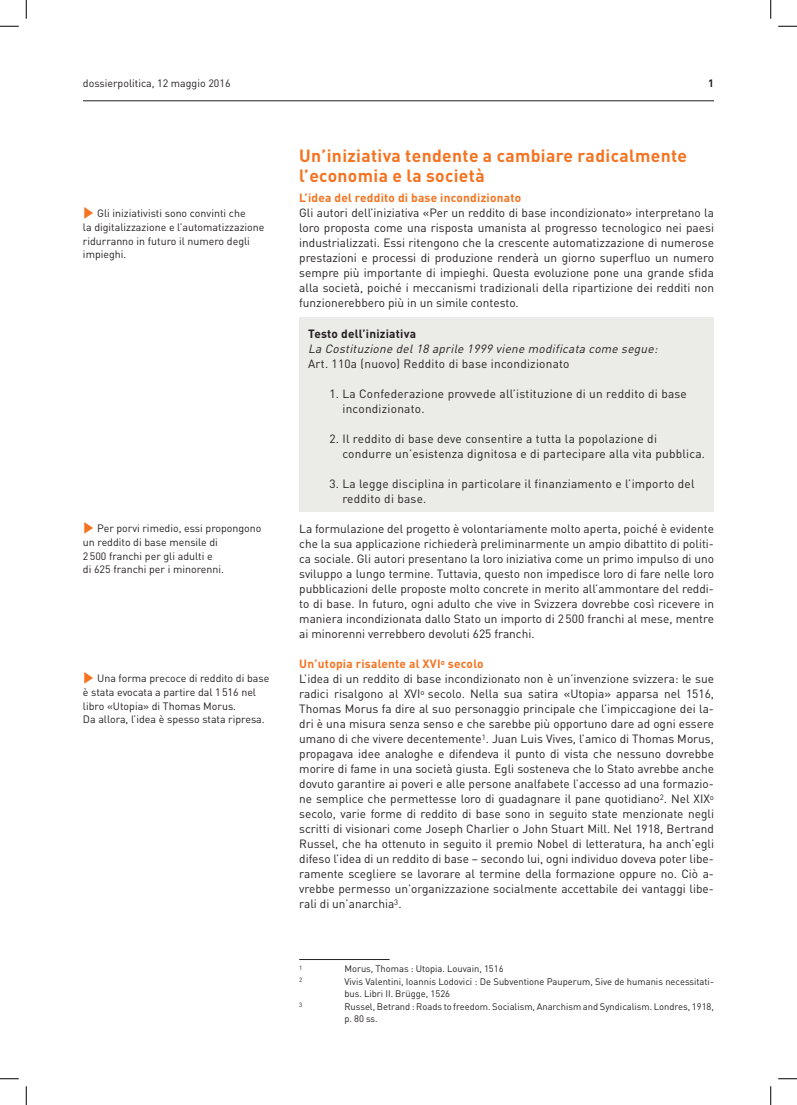
<style>
.page{position:relative;width:797px;height:1105px;background:#fff}
.page>*{position:absolute;margin:0;border:0;box-sizing:border-box;transform-origin:0 0}
.t1{font:700 17.5px/20px "DIN";letter-spacing:.02em;color:#f47321}
.t2{font:11.88px/15px "DIN";color:#231f20;text-align:justify}
.t3{font:11.88px/15px "DIN";letter-spacing:.02em;color:#231f20}
.t4{font:italic 11.88px "DIN";color:#231f20}
.t5{font:700 11.88px "DIN";letter-spacing:.02em;color:#f47321}
.t6{font:700 11.88px "DIN";letter-spacing:.02em;color:#231f20}
.t7{font:10.62px/13.8px "DIN";color:#231f20}
.t8{font:700 10.62px "DIN";color:#231f20}
.t9{font:9.38px/12.5px "DIN";color:#231f20}
.t10{font:6.12px "DIN";color:#231f20}
.s1{color:#f47321}
.s2{font-weight:700;color:#f47321}
</style>
<div class="page">
<hr style="left:83px;top:101px;width:631px;height:1px;background:#231f20">
<hr style="left:299px;top:959px;width:90px;height:1px;background:#231f20">
<div style="left:299px;top:318px;width:415px;height:194px;background:#ebebe8"></div>
<svg style="left:0;top:25px;width:19px;height:2px"></svg>
<svg style="left:778px;top:25px;width:19px;height:2px"></svg>
<svg style="left:0;top:1078px;width:19px;height:1px"></svg>
<svg style="left:778px;top:1078px;width:19px;height:1px"></svg>
<svg style="left:25px;top:0;width:2px;height:19px"></svg>
<svg style="left:25px;top:1086px;width:2px;height:19px"></svg>
<svg style="left:770px;top:0;width:1px;height:19px"></svg>
<svg style="left:770px;top:1086px;width:1px;height:19px"></svg>
<p class="t7" style="left:83px;top:76px;width:149px">dossierpolitica, 12 maggio 2016</p>
<p class="t8" style="left:708px;top:76px;width:7px">1</p>
<p class="t7" style="left:83px;top:206px;width:183px"><span class="s1">✓</span> Gli iniziativisti sono convinti che<br>la digitalizzazione e l’automatizzazione ridurranno in futuro il numero degli impieghi.</p>
<p class="t7" style="left:83px;top:521px;width:180px"><span class="s1">✓</span> Per porvi rimedio, essi propongono un reddito di base mensile di<br>2500 franchi per gli adulti e<br>di 625 franchi per i minorenni.</p>
<p class="t7" style="left:83px;top:671px;width:188px"><span class="s1">✓</span> Una forma precoce di reddito di base è stata evocata a partire dal 1516 nel libro «Utopia» di Thomas Morus.<br>Da allora, l’idea è spesso stata ripresa.</p>
<h1 class="t1" style="left:299px;top:145px;width:389px">Un’iniziativa tendente a cambiare radicalmente l’economia e la società</h1>
<p class="t5" style="left:299px;top:190px;width:223px">L’idea del reddito di base incondizionato</p>
<p class="t2" style="left:299px;top:205px;width:416px">Gli autori dell’iniziativa «Per un reddito di base incondizionato» interpretano la loro proposta come una risposta umanista al progresso tecnologico nei paesi industrializzati. Essi ritengono che la crescente automatizzazione di numerose prestazioni e processi di produzione renderà un giorno superfluo un numero sempre più importante di impieghi. Questa evoluzione pone una grande sfida alla società, poiché i meccanismi tradizionali della ripartizione dei redditi non funzionerebbero più in un simile contesto.</p>
<p class="t6" style="left:308px;top:325px;width:109px">Testo dell’iniziativa</p>
<p class="t4" style="left:308px;top:341px;width:354px">La Costituzione del18 aprile 1999 viene modificata come segue:</p>
<p class="t3" style="left:308px;top:355px;width:263px">Art. 110a (nuovo) Reddito di base incondizionato</p>
<p class="t3" style="left:342px;top:385px;width:346px;text-indent:-13px">1. La Confederazione provvede all’istituzione di un reddito di base incondizionato.</p>
<p class="t3" style="left:342px;top:430px;width:364px;text-indent:-13px">2. Il reddito di base deve consentire a tutta la popolazione di condurre un’esistenza dignitosa e di partecipare alla vita pubblica.</p>
<p class="t3" style="left:342px;top:475px;width:354px;text-indent:-13px">3. La legge disciplina in particolare il finanziamento e l’importo del reddito di base.</p>
<p class="t2" style="left:299px;top:520px;width:416px">La formulazione del progetto è volontariamente molto aperta, poiché è evidente che la sua applicazione richiederà preliminarmente un ampio dibattito di politi&shy;ca sociale. Gli autori presentano la loro iniziativa come un primo impulso di uno sviluppo a lungo termine. Tuttavia, questo non impedisce loro di fare nelle loro pubblicazioni delle proposte molto concrete in merito all’ammontare del reddi&shy;to di base. In futuro, ogni adulto che vive in Svizzera dovrebbe così ricevere in maniera incondizionata dallo Stato un importo di 2500 franchi al mese, mentre ai minorenni verrebbero devoluti 625 franchi.</p>
<p class="t2" style="left:299px;top:655px;width:416px;text-align:left"><span class="s2">Un’utopia risalente al XVI</span><sup>o</sup> <span class="s2">secolo<br></span>L’idea di un reddito di base incondizionato non è un’invenzione svizzera: le sue radici risalgono al XVI<sup>o</sup> secolo. Nella sua satira «Utopia» apparsa nel 1516, Thomas Morus fa dire al suo personaggio principale che l’impiccagione dei la&shy;dri è una misura senza senso e che sarebbe più opportuno dare ad ogni essere umano di che vivere decentemente<sup>1</sup>. Juan Luis Vives, l’amico di Thomas Morus, propagava idee analoghe e difendeva il punto di vista che nessuno dovrebbe morire di fame in una società giusta. Egli sosteneva che lo Stato avrebbe anche dovuto garantire ai poveri e alle persone analfabete l’accesso ad una formazio&shy;ne semplice che permettesse loro di guadagnare il pane quotidiano<sup>2</sup>. Nel XIX<sup>o </sup>secolo, varie forme di reddito di base sono in seguito state menzionate negli scritti di visionari come Joseph Charlier o John Stuart Mill. Nel 1918, Bertrand Russel, che ha ottenuto in seguito il premio Nobel di letteratura, ha anch’egli difeso l’idea di un reddito di base – secondo lui, ogni individuo doveva poter libe&shy;ramente scegliere se lavorare al termine della formazione oppure no. Ciò a&shy;vrebbe permesso un’organizzazione socialmente accettabile dei vantaggi libe&shy;rali di un’anarchia<sup>3</sup>.</p>
<p class="t10" style="left:299px;top:964px;width:5px">1</p>
<p class="t9" style="left:344px;top:962px;width:161px">Morus, Thomas : Utopia. Louvain, 1516</p>
<p class="t10" style="left:299px;top:976px;width:5px">2</p>
<p class="t9" style="left:344px;top:975px;width:371px">Vivis Valentini, Ioannis Lodovici : De Subventione Pauperum, Sive de humanis necessitati&shy;bus. Libri II. Brügge, 1526</p>
<p class="t10" style="left:299px;top:1001px;width:5px">3</p>
<p class="t9" style="left:344px;top:1000px;width:371px">Russel, Betrand : Roads to freedom. Socialism, Anarchism and Syndicalism. Londres, 1918, p. 80 ss.</p>
</div>
